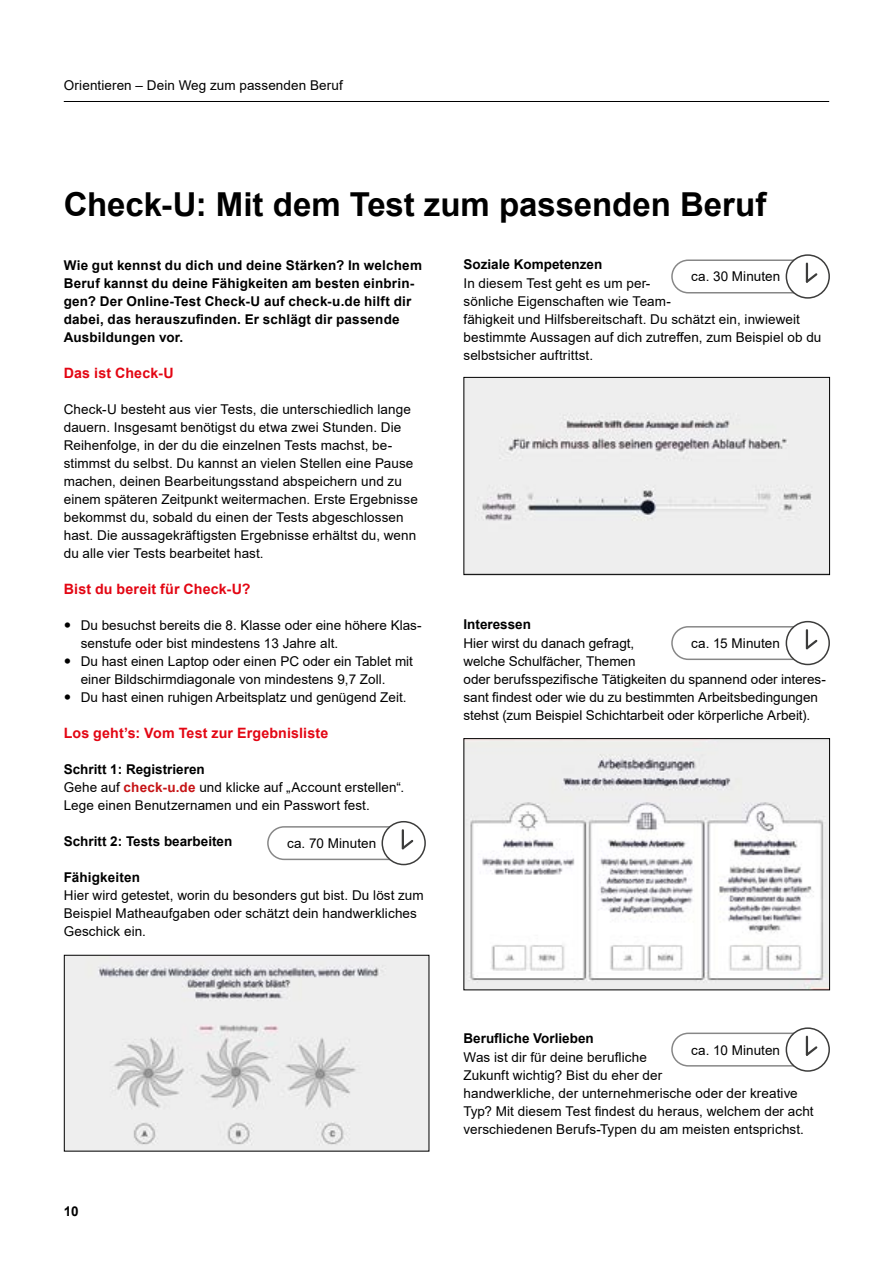
<style>
.page{position:relative;width:893px;height:1263px;background:#fff}
.page>*{position:absolute;margin:0;border:0;box-sizing:border-box;transform-origin:0 0}
.h1_Headline_Gross{font:700 33px "Arial";color:#000}
.h2_Subheadline_bold{font:700 14.25px "Arial";letter-spacing:.01em;color:#e30613}
.p_Fließtext{font:13.5px/18px "Arial";letter-spacing:.005em;color:#000}
.Anreisser{font:700 13.5px/18px "Arial";letter-spacing:.01em;color:#000}
.h3_Kleine_Subheadlin{font:700 13.5px "Arial";color:#000}
.s1{font-weight:700;color:#c61315}
</style>
<div class="page">
<hr style="left:64px;top:101px;width:765px;height:1px;background:#000">
<img style="left:66px;top:957px;width:361px;height:192px">
<div style="left:64px;top:955px;width:365px;height:196px;border:1px solid #000"></div>
<img style="left:465px;top:379px;width:363px;height:193px">
<div style="left:463px;top:377px;width:367px;height:198px;border:1px solid #000"></div>
<img style="left:465px;top:740px;width:363px;height:248px">
<div style="left:463px;top:738px;width:367px;height:252px;border:1px solid #000"></div>
<div style="left:267px;top:826px;width:146px;height:34px;border:2px solid #878787;border-radius:16px"></div>
<div style="left:382px;top:822px;width:43px;height:42px;background:#fff;border-radius:50%"></div>
<div style="left:381px;top:821px;width:45px;height:44px;border:2px solid #3c3c3b;border-radius:50%"></div>
<svg style="left:401px;top:830px;width:13px;height:20px"></svg>
<div style="left:671px;top:259px;width:146px;height:34px;border:2px solid #878787;border-radius:16px"></div>
<div style="left:786px;top:255px;width:43px;height:43px;background:#fff;border-radius:50%"></div>
<div style="left:786px;top:254px;width:44px;height:45px;border:2px solid #3c3c3b;border-radius:50%"></div>
<svg style="left:805px;top:264px;width:13px;height:19px"></svg>
<div style="left:671px;top:626px;width:146px;height:34px;border:2px solid #878787;border-radius:16px"></div>
<div style="left:786px;top:622px;width:43px;height:42px;background:#fff;border-radius:50%"></div>
<div style="left:786px;top:621px;width:44px;height:44px;border:2px solid #3c3c3b;border-radius:50%"></div>
<svg style="left:805px;top:630px;width:13px;height:20px"></svg>
<div style="left:671px;top:1032px;width:146px;height:34px;border:2px solid #878787;border-radius:16px"></div>
<div style="left:786px;top:1028px;width:43px;height:43px;background:#fff;border-radius:50%"></div>
<div style="left:786px;top:1027px;width:44px;height:45px;border:2px solid #3c3c3b;border-radius:50%"></div>
<svg style="left:805px;top:1037px;width:13px;height:19px"></svg>
<p class="p_Fließtext" style="left:64px;top:76px;width:281px">Orientieren – Dein Weg zum passenden Beruf</p>
<h1 class="h1_Headline_Gross" style="left:64px;top:181px;width:704px">Check-U: Mit dem Test zum passenden Beruf</h1>
<p class="Anreisser" style="left:64px;top:256px;width:360px">Wie gut kennst du dich und deine Stärken? In welchem Beruf kannst du deine Fähigkeiten am besten einbrin&shy;gen? Der Online-Test Check-U auf check-u.de hilft dir dabei, das herauszufinden. Er schlägt dir passende Ausbildungen vor.</p>
<h2 class="h2_Subheadline_bold" style="left:64px;top:363px;width:111px">Das ist Check-U</h2>
<p class="p_Fließtext" style="left:64px;top:400px;width:356px">Check-U besteht aus vier Tests, die unterschiedlich lange dauern. Insgesamt benötigst du etwa zwei Stunden. Die Reihenfolge, in der du die einzelnen Tests machst, be&shy;stimmst du selbst. Du kannst an vielen Stellen eine Pause machen, deinen Bearbeitungsstand abspeichern und zu einem späteren Zeitpunkt weitermachen. Erste Ergebnisse bekommst du, sobald du einen der Tests abgeschlossen hast. Die aussagekräftigsten Ergebnisse erhältst du, wenn du alle vier Tests bearbeitet hast.</p>
<h2 class="h2_Subheadline_bold" style="left:64px;top:579px;width:188px">Bist du bereit für Check-U?</h2>
<p class="p_Fließtext" style="left:81px;top:616px;width:342px">Du besuchst bereits die 8. Klasse oder eine höhere Klas&shy;senstufe oder bist mindestens 13 Jahre alt.</p>
<p class="p_Fließtext" style="left:81px;top:652px;width:334px">Du hast einen Laptop oder einen PC oder ein Tablet mit einer Bildschirmdiagonale von mindestens 9,7 Zoll.</p>
<p class="p_Fließtext" style="left:81px;top:688px;width:327px">Du hast einen ruhigen Arbeitsplatz und genügend Zeit.</p>
<h2 class="h2_Subheadline_bold" style="left:64px;top:723px;width:266px">Los geht’s: Vom Test zur Ergebnisliste</h2>
<h3 class="h3_Kleine_Subheadlin" style="left:64px;top:760px;width:143px">Schritt 1: Registrieren</h3>
<p class="p_Fließtext" style="left:64px;top:778px;width:342px">Gehe auf <span class="s1">check-u.de</span> und klicke auf „Account erstellen“.<br>Lege einen Benutzernamen und ein Passwort fest.</p>
<h3 class="h3_Kleine_Subheadlin" style="left:64px;top:832px;width:170px">Schritt 2: Tests bearbeiten</h3>
<h4 class="Anreisser" style="left:64px;top:868px;width:78px">Fähigkeiten</h4>
<p class="p_Fließtext" style="left:64px;top:886px;width:361px">Hier wird getestet, worin du besonders gut bist. Du löst zum<br>Beispiel Matheaufgaben oder schätzt dein handwerkliches<br>Geschick ein.</p>
<h4 class="Anreisser" style="left:463px;top:256px;width:140px">Soziale Kompetenzen</h4>
<p class="p_Fließtext" style="left:463px;top:274px;width:359px">In diesem Test geht es um per-<br>sönliche Eigenschaften wie Team-<br>fähigkeit und Hilfsbereitschaft. Du schätzt ein, inwieweit bestimmte Aussagen auf dich zutreffen, zum Beispiel ob du selbstsicher auftrittst.</p>
<p class="p_Fließtext" style="left:691px;top:268px;width:91px">ca. 30 Minuten</p>
<h4 class="Anreisser" style="left:463px;top:616px;width:69px">Interessen</h4>
<p class="p_Fließtext" style="left:463px;top:634px;width:364px">Hier wirst du danach gefragt,<br>welche Schulfächer, Themen<br>oder berufsspezifische Tätigkeiten du spannend oder interes&shy;sant findest oder wie du zu bestimmten Arbeitsbedingungen stehst (zum Beispiel Schichtarbeit oder körperliche Arbeit).</p>
<p class="p_Fließtext" style="left:691px;top:634px;width:90px">ca. 15 Minuten</p>
<p class="p_Fließtext" style="left:287px;top:834px;width:91px">ca. 70 Minuten</p>
<p class="Anreisser" style="left:64px;top:1202px;width:17px">10</p>
<h4 class="Anreisser" style="left:463px;top:1030px;width:132px">Berufliche Vorlieben</h4>
<p class="p_Fließtext" style="left:463px;top:1048px;width:352px">Was ist dir für deine berufliche<br>Zukunft wichtig? Bist du eher der<br>handwerkliche, der unternehmerische oder der kreative Typ? Mit diesem Test findest du heraus, welchem der acht verschiedenen Berufs-Typen du am meisten entsprichst.</p>
<p class="p_Fließtext" style="left:691px;top:1041px;width:90px">ca. 10 Minuten</p>
</div>
